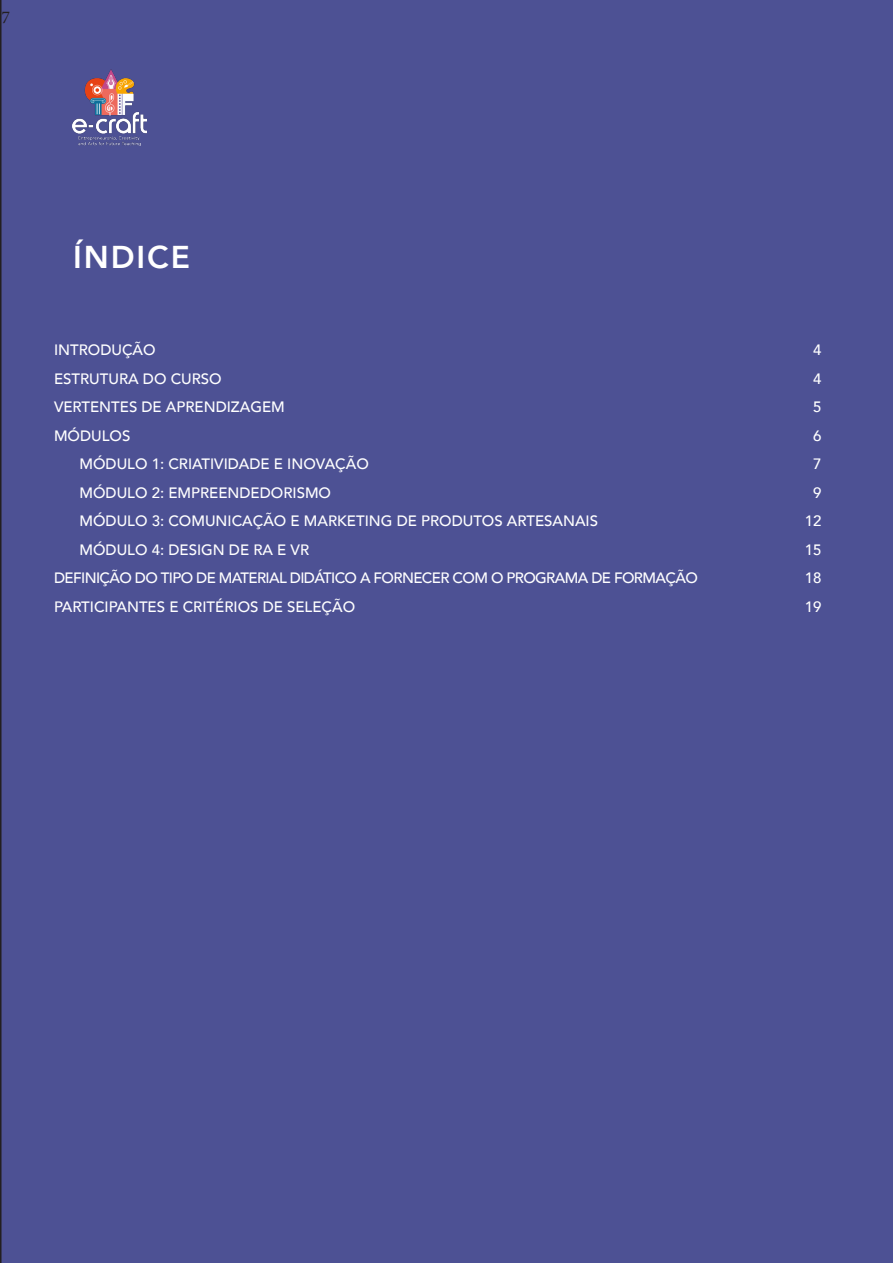
<style>
.page{position:relative;width:893px;height:1263px;background:#4d5194}
.page>*{position:absolute;margin:0;border:0;box-sizing:border-box;transform-origin:0 0}
.t1{font:800 31.5px "Avenir";letter-spacing:.06em;color:#fff}
.t2{font:18px "Minion Pro";color:#231f20}
.t3{font:500 15px "Avenir";color:#fff}
.t4{font:500 15px "Avenir";letter-spacing:-.04em;color:#fff}
</style>
<div class="page">
<img style="left:73px;top:70px;width:74px;height:75px">
<p class="t2" style="left:2px;top:5px;width:10px">7</p>
<p class="t1" style="left:73px;top:232px;width:118px">ÍNDICE</p>
<p class="t3" style="left:54px;top:337px;width:103px">INTRODUÇÃO</p>
<p class="t3" style="left:54px;top:366px;width:169px">ESTRUTURA DO CURSO</p>
<p class="t3" style="left:54px;top:394px;width:232px">VERTENTES DE APRENDIZAGEM</p>
<p class="t3" style="left:54px;top:423px;width:78px">MÓDULOS</p>
<p class="t3" style="left:80px;top:451px;width:291px">MÓDULO 1: CRIATIVIDADE E INOVAÇÃO</p>
<p class="t3" style="left:80px;top:480px;width:253px">MÓDULO 2: EMPREENDEDORISMO</p>
<p class="t3" style="left:80px;top:508px;width:520px">MÓDULO 3: COMUNICAÇÃO E MARKETING DE PRODUTOS ARTESANAIS</p>
<p class="t3" style="left:80px;top:537px;width:231px">MÓDULO 4: DESIGN DE RA E VR</p>
<p class="t4" style="left:54px;top:565px;width:645px">DEFINIÇÃO DO TIPO DE MATERIAL DIDÁTICO A FORNECER COM O PROGRAMA DE FORMAÇÃO</p>
<p class="t3" style="left:54px;top:594px;width:303px">PARTICIPANTES E CRITÉRIOS DE SELEÇÃO</p>
<p class="t3" style="left:813px;top:337px;width:10px">4</p>
<p class="t3" style="left:813px;top:366px;width:10px">4</p>
<p class="t3" style="left:813px;top:394px;width:10px">5</p>
<p class="t3" style="left:813px;top:423px;width:10px">6</p>
<p class="t3" style="left:813px;top:451px;width:10px">7</p>
<p class="t3" style="left:813px;top:480px;width:10px">9</p>
<p class="t3" style="left:805px;top:508px;width:18px">12</p>
<p class="t3" style="left:805px;top:537px;width:18px">15</p>
<p class="t3" style="left:805px;top:565px;width:18px">18</p>
<p class="t3" style="left:805px;top:594px;width:18px">19</p>
</div>
